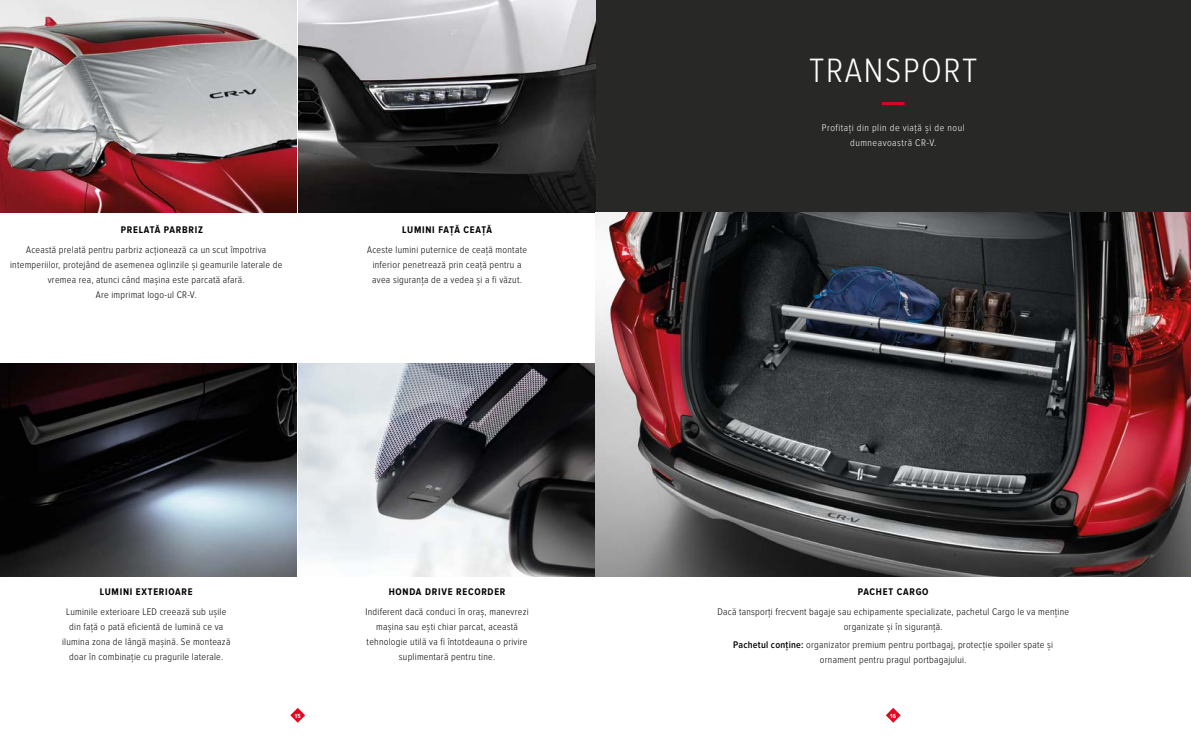
<style>
.page{position:relative;width:1191px;height:738px;background:#fff}
.page>*{position:absolute;margin:0;border:0;box-sizing:border-box;transform-origin:0 0}
.t1{font:300 35px "Proxima Nova Cond";letter-spacing:.05em;color:#fff}
.t2{font:300 10px/15px "Proxima Nova Cond";letter-spacing:.025em;color:#000;text-align:center}
.t3{font:700 10px "Proxima Nova Cond";letter-spacing:.075em;color:#000}
.t4{font:300 10px/15px "Proxima Nova Cond";letter-spacing:.05em;color:#fff;text-align:center}
.t5{font:700 6.1px "Proxima Nova Cond";color:#fff}
.s1{font-weight:600}
</style>
<div class="page">
<div style="left:595px;top:0;width:596px;height:213px;background:#282827"></div>
<hr style="left:882px;top:102px;width:22px;height:3px;background:#d6081f">
<img style="left:299px;top:363px;width:296px;height:212px">
<img style="left:0;top:363px;width:297px;height:212px">
<img style="left:0;top:0;width:297px;height:213px">
<img style="left:299px;top:0;width:296px;height:213px">
<img style="left:595px;top:213px;width:596px;height:362px">
<svg style="left:290px;top:708px;width:15px;height:14px"></svg>
<svg style="left:886px;top:708px;width:14px;height:14px"></svg>
<p class="t3" style="left:121px;top:224px;width:84px">PRELATĂ PARBRIZ</p>
<p class="t2" style="left:10px;top:242px;width:274px">Această prelată pentru parbriz acţionează ca un scut împotriva intemperiilor, protejând de asemenea oglinzile și geamurile laterale de vremea rea, atunci când mașina este parcată afară.<br>Are imprimat logo-ul CR-V.</p>
<p class="t3" style="left:402px;top:224px;width:91px">LUMINI FAȚĂ CEAȚĂ</p>
<p class="t2" style="left:367px;top:242px;width:161px">Aceste lumini puternice de ceață montate inferior penetrează prin ceață pentru a avea siguranța de a vedea și a fi văzut.</p>
<h1 class="t1" style="left:809px;top:51px;width:170px">TRANSPORT</h1>
<p class="t4" style="left:822px;top:121px;width:144px">Profitați din plin de viață și de noul dumneavoastră CR-V.</p>
<p class="t3" style="left:100px;top:586px;width:94px">LUMINI EXTERIOARE</p>
<p class="t2" style="left:62px;top:604px;width:170px">Luminile exterioare LED creează sub ușile din faţă o pată eficientă de lumină ce va ilumina zona de lângă mașină. Se montează doar în combinaţie cu pragurile laterale.</p>
<p class="t3" style="left:389px;top:586px;width:118px">HONDA DRIVE RECORDER</p>
<p class="t2" style="left:365px;top:604px;width:165px">Indiferent dacă conduci în oraș, manevrezi mașina sau ești chiar parcat, această tehnologie utilă va fi întotdeauna o privire suplimentară pentru tine.</p>
<p class="t3" style="left:858px;top:586px;width:72px">PACHET CARGO</p>
<p class="t2" style="left:717px;top:604px;width:353px">Dacă tansporți frecvent bagaje sau echipamente specializate, pachetul Cargo le va menține organizate și în siguranță.</p>
<p class="t2" style="left:733px;top:637px;width:321px"><span class="s1">Pachetul conţine:</span> organizator premium pentru portbagaj, protecție spoiler spate și ornament pentru pragul portbagajului.</p>
<p class="t5" style="left:295px;top:711px;width:7px">15</p>
<p class="t5" style="left:890px;top:711px;width:7px">16</p>
</div>
